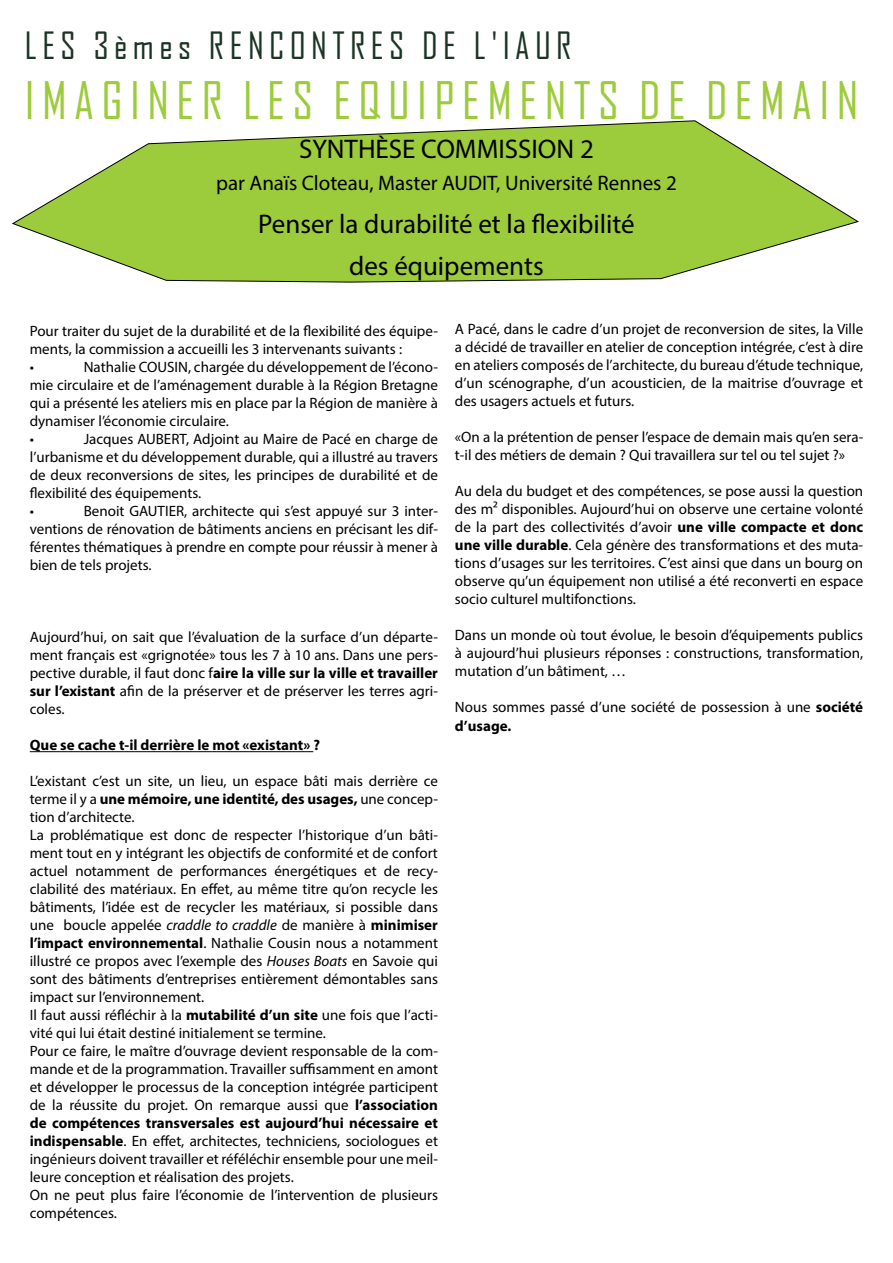
<style>
.page{position:relative;width:893px;height:1263px;background:#fff}
.page>*{position:absolute;margin:0;border:0;box-sizing:border-box;transform-origin:0 0}
.t1{font:49.5px "Agency FB";letter-spacing:.15em;color:#9ccb3b}
.t2{font:36px "Agency FB";letter-spacing:.15em;color:#1c3426}
.t3{font:27px/42px "Myriad Pro";color:#000;text-align:center}
.t4{font:21px "Myriad Pro";color:#000}
.t5{font:15px/18px "Myriad Pro";color:#000}
.t6{font:700 15px "Myriad Pro";color:#000}
.s1{font-weight:700}
.s2{font-style:italic}
</style>
<div class="page">
<hr style="left:30px;top:751px;width:283px;height:1px;background:#000">
<svg style="left:12px;top:120px;width:847px;height:161px"></svg>
<h2 class="t2" style="left:25px;top:24px;width:548px">LES 3èmes RENCONTRES DE L'IAUR</h2>
<h1 class="t1" style="left:25px;top:70px;width:835px">IMAGINER LES EQUIPEMENTS DE DEMAIN</h1>
<h3 class="t3" style="left:299px;top:128px;width:296px">SYNTHÈSE COMMISSION 2</h3>
<h3 class="t4" style="left:216px;top:170px;width:462px">par Anaïs Cloteau, Master AUDIT, Université Rennes 2</h3>
<h3 class="t3" style="left:258px;top:202px;width:378px">Penser la durabilité et la flexibilité des équipements</h3>
<p class="t5" style="left:30px;top:322px;width:410px">Pour traiter du sujet de la durabilité et de la flexibilité des équipe&shy;ments, la commission a accueilli les 3 intervenants suivants :<br>•</p>
<p class="t5" style="left:30px;top:358px;width:410px;text-indent:54px">Nathalie COUSIN, chargée du développement de l’écono&shy;mie circulaire et de l’aménagement durable à la Région Bretagne qui a présenté les ateliers mis en place par la Région de manière à dynamiser l’économie circulaire.<br>•</p>
<p class="t5" style="left:30px;top:430px;width:410px;text-indent:54px">Jacques AUBERT, Adjoint au Maire de Pacé en charge de l’urbanisme et du développement durable, qui a illustré au travers de deux reconversions de sites, les principes de durabilité et de flexibilité des équipements.<br>•</p>
<p class="t5" style="left:30px;top:502px;width:410px;text-align:justify;text-indent:54px">Benoit GAUTIER, architecte qui s’est appuyé sur 3 inter&shy;ventions de rénovation de bâtiments anciens en précisant les dif&shy;férentes thématiques à prendre en compte pour réussir à mener à bien de tels projets.</p>
<p class="t5" style="left:30px;top:628px;width:410px;text-align:justify">Aujourd’hui, on sait que l’évaluation de la surface d’un départe&shy;ment français est «grignotée» tous les 7 à 10 ans. Dans une pers&shy;pective durable, il faut donc f<span class="s1">aire la ville sur la ville et travailler sur l’existant</span> afin de la préserver et de préserver les terres agri&shy;coles.</p>
<p class="t6" style="left:30px;top:735px;width:292px">Que se cache t-il derrière le mot «existant» ?</p>
<p class="t5" style="left:30px;top:772px;width:410px">L’existant c’est un site, un lieu, un espace bâti mais derrière ce terme il y a <span class="s1">une mémoire, une identité, des usages,</span> une concep&shy;tion d’architecte.<br>La problématique est donc de respecter l’historique d’un bâti&shy;ment tout en y intégrant les objectifs de conformité et de confort actuel notamment de performances énergétiques et de recy&shy;clabilité des matériaux. En effet, au même titre qu’on recycle les bâtiments, l’idée est de recycler les matériaux, si possible dans une boucle appelée <span class="s2">craddle to craddle</span> de manière à <span class="s1">minimiser l’impact environnemental</span>. Nathalie Cousin nous a notamment illustré ce propos avec l’exemple des <span class="s2">Houses Boats</span> en Savoie qui sont des bâtiments d’entreprises entièrement démontables sans impact sur l’environnement.<br>Il faut aussi réfléchir à la <span class="s1">mutabilité d’un site</span> une fois que l’acti&shy;vité qui lui était destiné initialement se termine.<br>Pour ce faire, le maître d’ouvrage devient responsable de la com&shy;mande et de la programmation. Travailler suffisamment en amont et développer le processus de la conception intégrée participent de la réussite du projet. On remarque aussi que <span class="s1">l’association de compétences transversales est aujourd’hui nécessaire et indispensable</span>. En effet, architectes, techniciens, sociologues et ingénieurs doivent travailler et réféléchir ensemble pour une meil&shy;leure conception et réalisation des projets.<br>On ne peut plus faire l’économie de l’intervention de plusieurs compétences.</p>
<p class="t5" style="left:455px;top:320px;width:410px;text-align:justify">A Pacé, dans le cadre d’un projet de reconversion de sites, la Ville a décidé de travailler en atelier de conception intégrée, c’est à dire en ateliers composés de l’architecte, du bureau d’étude technique, d’un scénographe, d’un acousticien, de la maitrise d’ouvrage et des usagers actuels et futurs.</p>
<p class="t5" style="left:455px;top:428px;width:410px">«On a la prétention de penser l’espace de demain mais qu’en sera&shy;t-il des métiers de demain ? Qui travaillera sur tel ou tel sujet ?»</p>
<p class="t5" style="left:455px;top:482px;width:410px;text-align:justify">Au dela du budget et des compétences, se pose aussi la question des m² disponibles. Aujourd’hui on observe une certaine volonté de la part des collectivités d’avoir <span class="s1">une ville compacte et donc une ville durable</span>. Cela génère des transformations et des muta&shy;tions d’usages sur les territoires. C’est ainsi que dans un bourg on observe qu’un équipement non utilisé a été reconverti en espace socio culturel multifonctions.</p>
<p class="t5" style="left:455px;top:626px;width:410px;text-align:justify">Dans un monde où tout évolue, le besoin d’équipements publics à aujourd’hui plusieurs réponses : constructions, transformation, mutation d’un bâtiment, …</p>
<p class="t5" style="left:455px;top:698px;width:410px">Nous sommes passé d’une société de possession à une <span class="s1">société d’usage.</span></p>
</div>
